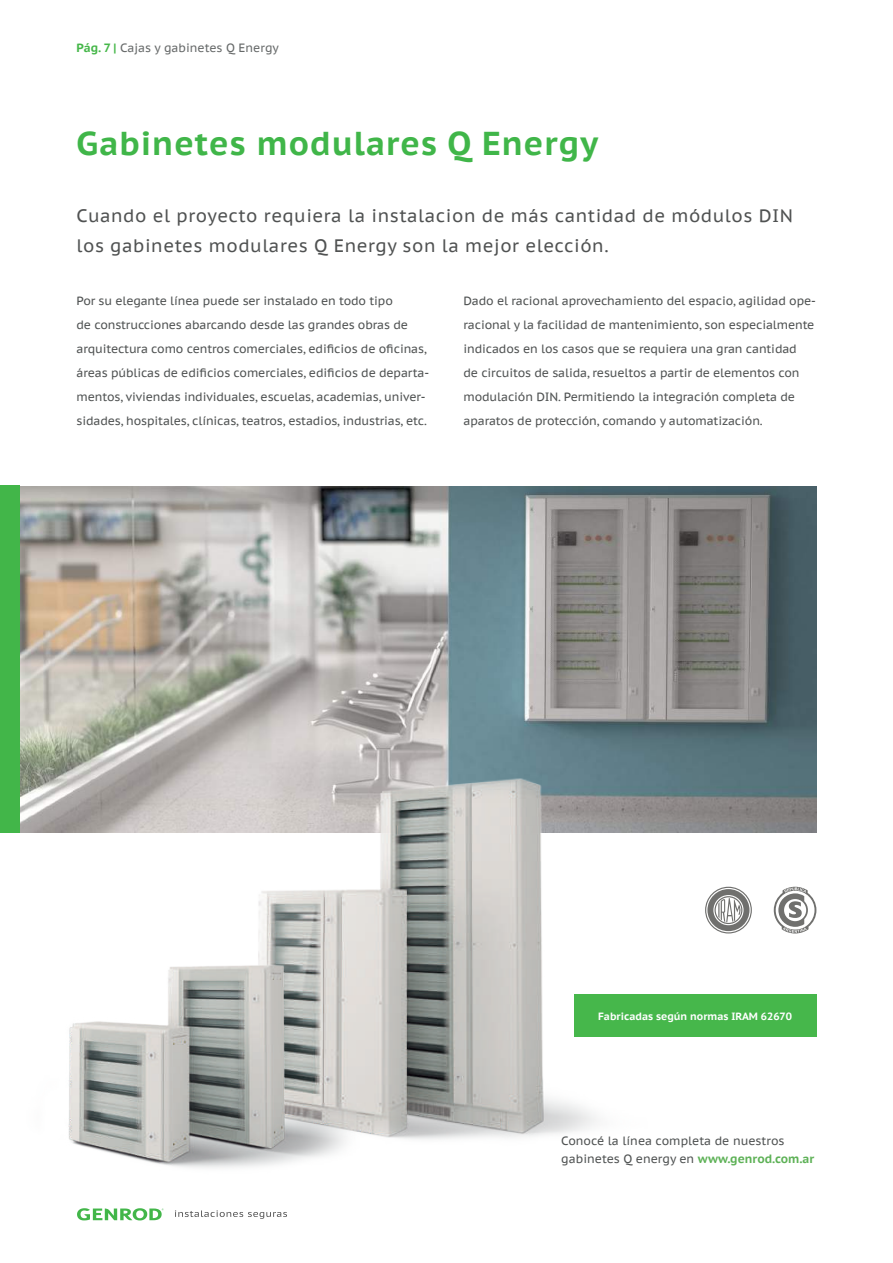
<style>
.page{position:relative;width:893px;height:1263px;background:#fff}
.page>*{position:absolute;margin:0;border:0;box-sizing:border-box;transform-origin:0 0}
.t1{font:700 33px "PT Sans Caption";letter-spacing:.03em;color:#40b649}
.t2{font:18px/30px "PT Sans Caption";letter-spacing:.03em;color:#505252}
.t3{font:12px/24px "PT Sans Caption";letter-spacing:-.01em;color:#4f5252}
.t4{font:12px "PT Sans Caption";color:#666969}
.t5{font:700 10.5px "PT Sans Caption";color:#fff}
.s1{font-weight:700;color:#45b749}
.s2{font-weight:700;color:#5db156}
</style>
<div class="page">
<svg style="left:77px;top:1208px;width:87px;height:12px"></svg>
<svg style="left:175px;top:1210px;width:112px;height:9px"></svg>
<img style="left:20px;top:486px;width:796px;height:347px">
<div style="left:0;top:485px;width:20px;height:348px;background:#42b649"></div>
<svg style="left:774px;top:887px;width:42px;height:46px"></svg>
<svg style="left:705px;top:887px;width:47px;height:46px"></svg>
<img style="left:225px;top:756px;width:469px;height:384px">
<img style="left:68px;top:888px;width:323px;height:280px">
<div style="left:574px;top:995px;width:242px;height:42px;background:#46b74b"></div>
<p class="t4" style="left:77px;top:40px;width:204px"><span class="s1">Pág. 7 |</span> Cajas y gabinetes Q Energy</p>
<h1 class="t1" style="left:77px;top:122px;width:523px">Gabinetes modulares Q Energy</h1>
<h2 class="t2" style="left:77px;top:201px;width:718px">Cuando el proyecto requiera la instalacion de más cantidad de módulos DIN los gabinetes modulares Q Energy son la mejor elección.</h2>
<p class="t3" style="left:77px;top:289px;width:354px">Por su elegante línea puede ser instalado en todo tipo<br>de construcciones abarcando desde las grandes obras de arquitectura como centros comerciales, edificios de oficinas, áreas públicas de edificios comerciales, edificios de departa&shy;mentos, viviendas individuales, escuelas, academias, univer&shy;sidades, hospitales, clínicas, teatros, estadios, industrias, etc.</p>
<p class="t3" style="left:463px;top:289px;width:354px">Dado el racional aprovechamiento del espacio, agilidad ope&shy;racional y la facilidad de mantenimiento, son especialmente indicados en los casos que se requiera una gran cantidad<br>de circuitos de salida, resueltos a partir de elementos con modulación DIN. Permitiendo la integración completa de aparatos de protección, comando y automatización.</p>
<p class="t5" style="left:598px;top:1009px;width:195px">Fabricadas según normas IRAM 62670</p>
<p class="t3" style="left:561px;top:1132px;width:254px;line-height:18px">Conocé la línea completa de nuestros gabinetes Q energy en <span class="s2">www.genrod.com.ar</span></p>
</div>
